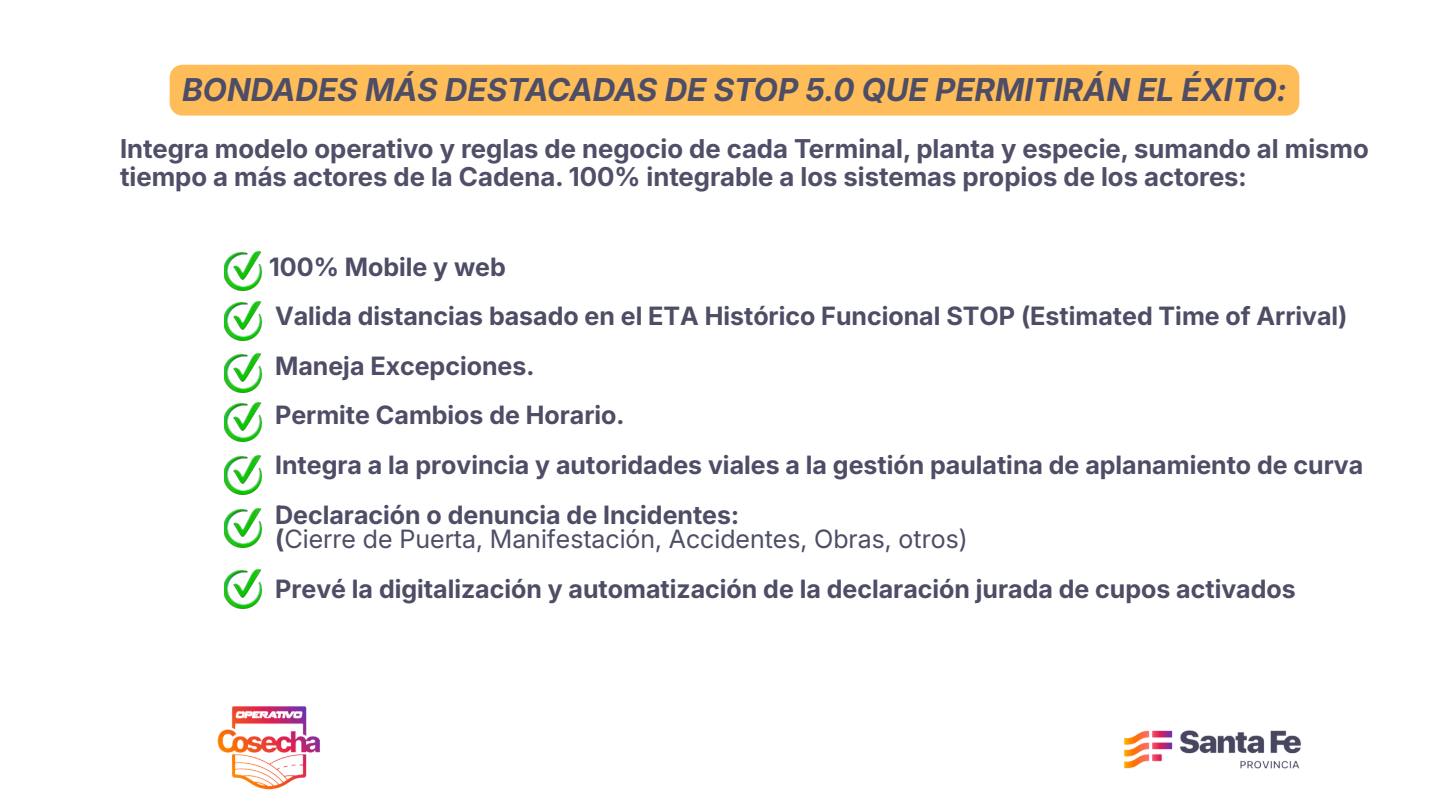
<style>
.page{position:relative;width:1440px;height:810px;background:#fff}
.page>*{position:absolute;margin:0;border:0;box-sizing:border-box;transform-origin:0 0}
.t1{font:italic 700 31.5px "Inter 18 pt";color:#4d4d66}
.t2{font:700 26px/27.8px "Inter 18 pt";color:#4f4f68}
.t3{font:700 25.3px/49.6px "Inter 18 pt";color:#4d4d66}
.s1{font-weight:400}
</style>
<div class="page">
<img style="left:217px;top:706px;width:1084px;height:84px">
<img style="left:224px;top:354px;width:38px;height:39px">
<div style="left:170px;top:65px;width:1129px;height:51px;background:#ffbd59"></div>
<img style="left:224px;top:252px;width:38px;height:39px">
<img style="left:224px;top:456px;width:38px;height:39px">
<img style="left:224px;top:301px;width:38px;height:39px">
<img style="left:224px;top:403px;width:38px;height:39px">
<img style="left:224px;top:509px;width:38px;height:39px">
<img style="left:224px;top:570px;width:38px;height:39px">
<h1 class="t1" style="left:182px;top:71px;width:1106px">BONDADES MÁS DESTACADAS DE STOP 5.0 QUE PERMITIRÁN EL ÉXITO:</h1>
<h2 class="t2" style="left:120px;top:135px;width:1250px">Integra modelo operativo y reglas de negocio de cada Terminal, planta y especie, sumando al mismo tiempo a más actores de la Cadena. 100% integrable a los sistemas propios de los actores:</h2>
<p class="t3" style="left:269px;top:242px;width:1095px">100% Mobile y web<br>Valida distancias basado en el ETA Histórico Funcional STOP (Estimated Time of Arrival)<br>Maneja Excepciones.<br>Permite Cambios de Horario.<br>Integra a la provincia y autoridades viales a la gestión paulatina de aplanamiento de curva Declaración o denuncia de Incidentes:</p>
<p class="t3" style="left:275px;top:514px;width:1022px">(<span class="s1">Cierre de Puerta, Manifestación, Accidentes, Obras, otros)<br></span>Prevé la digitalización y automatización de la declaración jurada de cupos activados</p>
</div>
